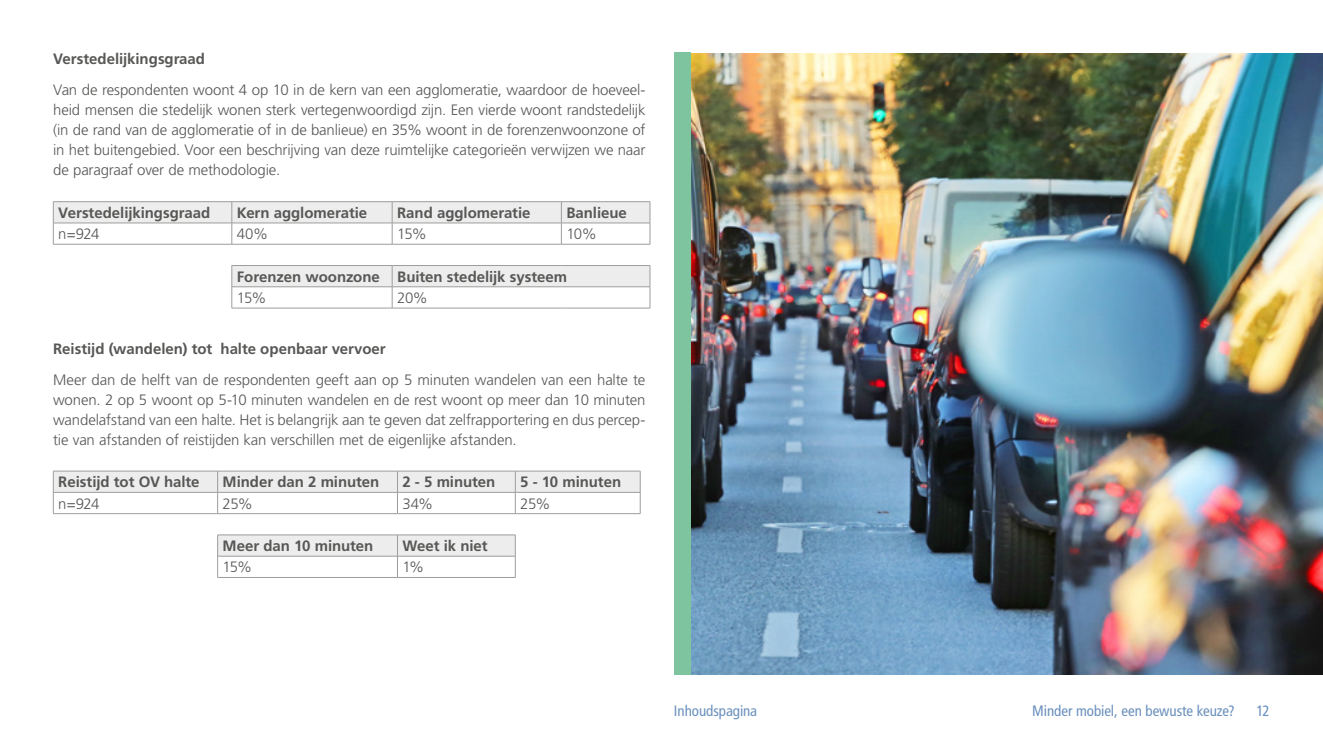
<style>
.page{position:relative;width:1323px;height:745px;background:#fff}
.page>*{position:absolute;margin:0;border:0;box-sizing:border-box;transform-origin:0 0}
.t1{font:300 15px/20px "Frutiger LT Std";letter-spacing:-.01em;color:#575756;text-align:justify}
.t2{font:700 15px "Frutiger LT Std";letter-spacing:-.005em;color:#575756}
.t3{font:condensed 15px "Frutiger LT Std";letter-spacing:-.005em;color:#6a90bd}
</style>
<div class="page">
<svg style="left:54px;top:202px;width:596px;height:84px"></svg>
<hr style="left:53px;top:201px;width:179px;height:1px;background:#9d9d9c">
<hr style="left:232px;top:201px;width:160px;height:1px;background:#9d9d9c">
<hr style="left:392px;top:201px;width:169px;height:1px;background:#9d9d9c">
<hr style="left:561px;top:201px;width:89px;height:1px;background:#9d9d9c">
<hr style="left:53px;top:222px;width:179px;height:1px;background:#9d9d9c">
<svg style="left:53px;top:202px;width:1px;height:42px"></svg>
<hr style="left:232px;top:222px;width:160px;height:1px;background:#9d9d9c">
<svg style="left:232px;top:202px;width:1px;height:42px"></svg>
<hr style="left:392px;top:222px;width:169px;height:1px;background:#9d9d9c">
<svg style="left:392px;top:202px;width:1px;height:42px"></svg>
<hr style="left:561px;top:222px;width:89px;height:1px;background:#9d9d9c">
<svg style="left:561px;top:202px;width:1px;height:42px"></svg>
<svg style="left:650px;top:202px;width:1px;height:42px"></svg>
<hr style="left:232px;top:286px;width:160px;height:1px;background:#9d9d9c">
<svg style="left:232px;top:266px;width:1px;height:41px"></svg>
<hr style="left:392px;top:286px;width:169px;height:1px;background:#9d9d9c">
<svg style="left:392px;top:266px;width:1px;height:41px"></svg>
<hr style="left:561px;top:286px;width:89px;height:1px;background:#9d9d9c">
<svg style="left:650px;top:265px;width:1px;height:43px"></svg>
<hr style="left:232px;top:307px;width:160px;height:1px;background:#9d9d9c">
<hr style="left:392px;top:307px;width:169px;height:1px;background:#9d9d9c">
<hr style="left:561px;top:307px;width:89px;height:1px;background:#9d9d9c">
<hr style="left:232px;top:265px;width:160px;height:1px;background:#9d9d9c">
<hr style="left:392px;top:265px;width:169px;height:1px;background:#9d9d9c">
<hr style="left:561px;top:265px;width:89px;height:1px;background:#9d9d9c">
<hr style="left:53px;top:244px;width:179px;height:1px;background:#9d9d9c">
<hr style="left:232px;top:244px;width:160px;height:1px;background:#9d9d9c">
<hr style="left:392px;top:244px;width:169px;height:1px;background:#9d9d9c">
<hr style="left:561px;top:244px;width:89px;height:1px;background:#9d9d9c">
<svg style="left:53px;top:471px;width:587px;height:84px"></svg>
<hr style="left:53px;top:470px;width:165px;height:1px;background:#9d9d9c">
<hr style="left:218px;top:470px;width:179px;height:1px;background:#9d9d9c">
<hr style="left:397px;top:470px;width:118px;height:1px;background:#9d9d9c">
<hr style="left:515px;top:470px;width:125px;height:1px;background:#9d9d9c">
<hr style="left:53px;top:492px;width:165px;height:1px;background:#9d9d9c">
<svg style="left:53px;top:471px;width:1px;height:42px"></svg>
<hr style="left:218px;top:492px;width:179px;height:1px;background:#9d9d9c">
<svg style="left:217px;top:471px;width:1px;height:42px"></svg>
<hr style="left:397px;top:492px;width:118px;height:1px;background:#9d9d9c">
<svg style="left:397px;top:471px;width:1px;height:42px"></svg>
<hr style="left:515px;top:492px;width:125px;height:1px;background:#9d9d9c">
<svg style="left:515px;top:471px;width:1px;height:42px"></svg>
<svg style="left:640px;top:471px;width:1px;height:42px"></svg>
<hr style="left:53px;top:513px;width:165px;height:1px;background:#9d9d9c">
<hr style="left:218px;top:513px;width:179px;height:1px;background:#9d9d9c">
<hr style="left:397px;top:513px;width:118px;height:1px;background:#9d9d9c">
<hr style="left:515px;top:513px;width:125px;height:1px;background:#9d9d9c">
<hr style="left:217px;top:534px;width:180px;height:1px;background:#9d9d9c">
<hr style="left:397px;top:534px;width:118px;height:1px;background:#9d9d9c">
<hr style="left:217px;top:555px;width:180px;height:1px;background:#9d9d9c">
<svg style="left:217px;top:534px;width:1px;height:43px"></svg>
<hr style="left:397px;top:555px;width:118px;height:1px;background:#9d9d9c">
<svg style="left:397px;top:534px;width:1px;height:43px"></svg>
<svg style="left:515px;top:534px;width:1px;height:43px"></svg>
<hr style="left:217px;top:577px;width:180px;height:1px;background:#9d9d9c">
<hr style="left:397px;top:577px;width:118px;height:1px;background:#9d9d9c">
<img style="left:690px;top:53px;width:633px;height:620px">
<div style="left:674px;top:52px;width:16px;height:622px;background:#7dc49f"></div>
<p class="t2" style="left:53px;top:50px;width:153px">Verstedelijkingsgraad</p>
<p class="t1" style="left:53px;top:80px;width:594px">Van de respondenten woont 4 op 10 in de kern van een agglomeratie, waardoor de hoeveel&shy;heid mensen die stedelijk wonen sterk vertegenwoordigd zijn. Een vierde woont randstedelijk (in de rand van de agglomeratie of in de banlieue) en 35% woont in de forenzenwoonzone of in het buitengebied. Voor een beschrijving van deze ruimtelijke categorieën verwijzen we naar de paragraaf over de methodologie.</p>
<p class="t2" style="left:58px;top:204px;width:153px">Verstedelijkingsgraad</p>
<p class="t2" style="left:237px;top:204px;width:132px">Kern agglomeratie</p>
<p class="t2" style="left:397px;top:204px;width:135px">Rand agglomeratie</p>
<p class="t2" style="left:566px;top:204px;width:62px">Banlieue</p>
<p class="t1" style="left:58px;top:224px;width:43px">n=924</p>
<p class="t1" style="left:237px;top:224px;width:33px">40%</p>
<p class="t1" style="left:397px;top:224px;width:31px">15%</p>
<p class="t1" style="left:566px;top:224px;width:32px">10%</p>
<p class="t2" style="left:237px;top:267px;width:332px">Forenzen woonzone Buiten stedelijk systeem</p>
<p class="t1" style="left:237px;top:288px;width:31px">15%</p>
<p class="t1" style="left:397px;top:288px;width:32px">20%</p>
<p class="t2" style="left:53px;top:339px;width:334px">Reistijd (wandelen) tot halte openbaar vervoer</p>
<p class="t1" style="left:53px;top:369px;width:594px">Meer dan de helft van de respondenten geeft aan op 5 minuten wandelen van een halte te wonen. 2 op 5 woont op 5-10 minuten wandelen en de rest woont op meer dan 10 minuten wandelafstand van een halte. Het is belangrijk aan te geven dat zelfrapportering en dus percep&shy;tie van afstanden of reistijden kan verschillen met de eigenlijke afstanden.</p>
<p class="t2" style="left:58px;top:473px;width:143px">Reistijd tot OV halte</p>
<p class="t2" style="left:223px;top:473px;width:158px">Minder dan 2 minuten</p>
<p class="t2" style="left:402px;top:473px;width:94px">2 - 5 minuten</p>
<p class="t2" style="left:520px;top:473px;width:102px">5 - 10 minuten</p>
<p class="t1" style="left:58px;top:493px;width:43px">n=924</p>
<p class="t1" style="left:223px;top:493px;width:32px">25%</p>
<p class="t1" style="left:402px;top:493px;width:32px">34%</p>
<p class="t1" style="left:520px;top:493px;width:32px">25%</p>
<p class="t2" style="left:223px;top:537px;width:152px">Meer dan 10 minuten</p>
<p class="t2" style="left:402px;top:537px;width:87px">Weet ik niet</p>
<p class="t1" style="left:223px;top:557px;width:31px">15%</p>
<p class="t1" style="left:402px;top:557px;width:23px">1%</p>
<p class="t3" style="left:674px;top:702px;width:85px">Inhoudspagina</p>
<p class="t3" style="left:1032px;top:702px;width:204px">Minder mobiel, een bewuste keuze?</p>
<p class="t3" style="left:1256px;top:702px;width:15px">12</p>
</div>
